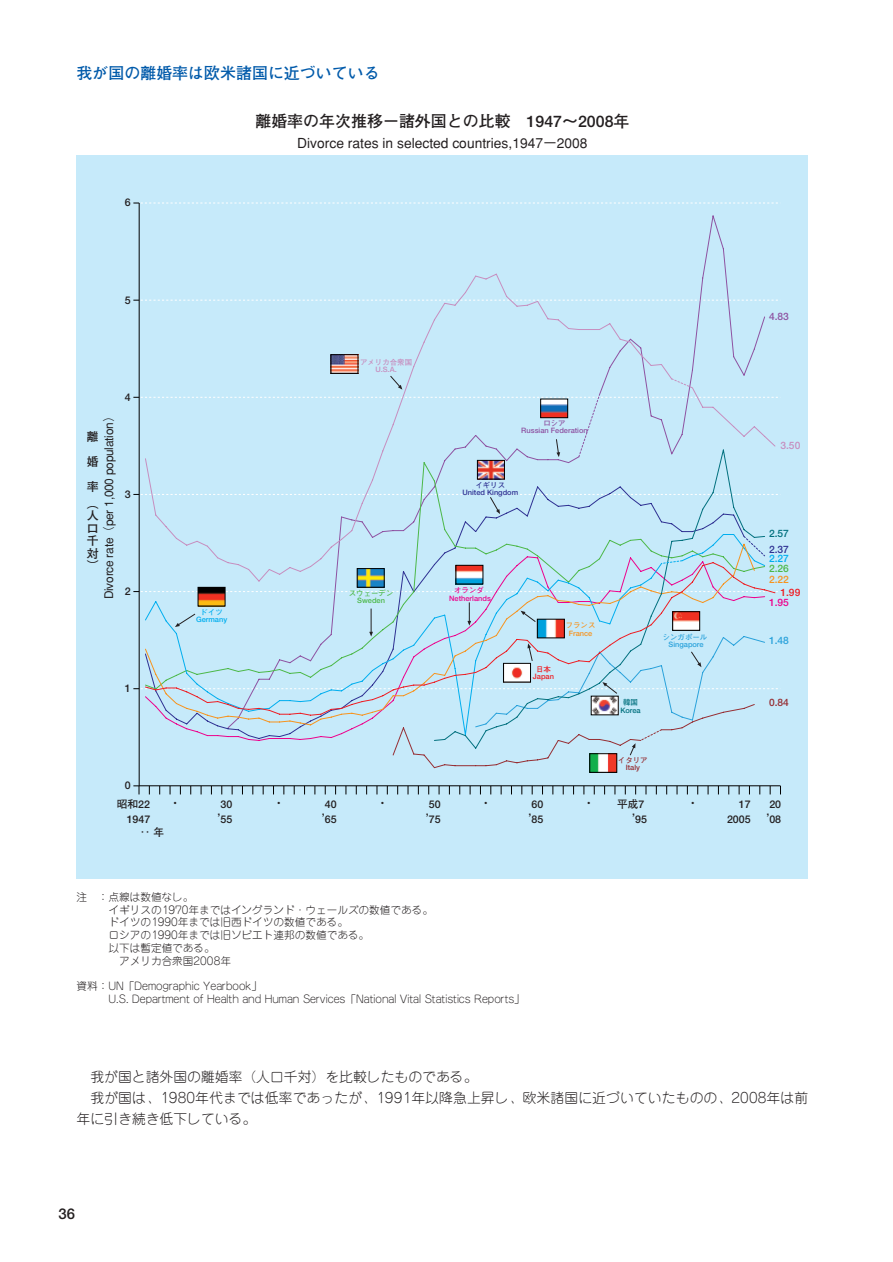
<style>
.page{position:relative;width:893px;height:1262px;background:#fff}
.page>*{position:absolute;margin:0;border:0;box-sizing:border-box;transform-origin:0 0}
.t1{font:700 15.9px "Futo Go B101";color:#231f20}
.t2{font:700 15.9px "Futo Go B101";color:#015aaa}
.t3{font:700 14.85px "Futo Go B101";color:#231f20}
.t4{font:300 13.8px "Jun 101";letter-spacing:.005em;color:#231f20}
.t5{font:500 13.8px "Gothic BBB";color:#231f20}
.t6{font:500 11.85px "Gothic BBB";letter-spacing:-.02em;color:#231f20}
.t7{font:700 11.85px/12.5px "Futo Go B101";color:#231f20;text-align:justify}
.t8{font:300 10.65px/12.8px "Jun 101";color:#231f20}
.t9{font:700 10.65px/14.7px "Futo Go B101";color:#231f20;text-align:right}
.t10{font:700 10.2px "Futo Go B101";color:#c78ebf}
.t11{font:700 10.2px "Futo Go B101";color:#8e52a1}
.t12{font:700 10.2px "Futo Go B101";color:#2e3092}
.t13{font:700 10.2px "Futo Go B101";color:#f7931d}
.t14{font:700 10.2px "Futo Go B101";color:#ed028c}
.t15{font:700 10.2px "Futo Go B101";color:#4cb848}
.t16{font:700 10.2px "Futo Go B101";color:#962e33}
.t17{font:700 10.2px "Futo Go B101";color:#2aa2db}
.t18{font:700 10.2px "Futo Go B101";color:#ee1d23}
.t19{font:700 10.2px "Futo Go B101";color:#01707e}
.t20{font:700 10.2px "Futo Go B101";color:#00aeef}
.t21{font:700 7.5px/7.5px "Futo Go B101";color:#8e52a1;text-align:center}
.t22{font:700 7.5px/7.5px "Futo Go B101";color:#2e3092;text-align:center}
.t23{font:700 7.5px/7.5px "Futo Go B101";color:#ed028c;text-align:center}
.t24{font:700 7.5px/7.5px "Futo Go B101";color:#2aa2db;text-align:center}
.t25{font:700 7.5px/7.5px "Futo Go B101";color:#c78ebf;text-align:center}
.t26{font:700 7.5px/7.5px "Futo Go B101";color:#4cb848;text-align:center}
.t27{font:700 7.5px/7.5px "Futo Go B101";color:#00aeef;text-align:center}
.t28{font:700 7.5px/7.5px "Futo Go B101";color:#f7931d;text-align:center}
.t29{font:700 7.5px/7.5px "Futo Go B101";color:#962e33;text-align:center}
.t30{font:700 7.5px/7.5px "Futo Go B101";color:#ee1d23;text-align:center}
.t31{font:700 7.5px/7.5px "Futo Go B101";color:#01707e;text-align:center}
</style>
<div class="page">
<div style="left:77px;top:156px;width:731px;height:723px;background:#c6eafa"></div>
<svg style="left:145px;top:273px;width:629px;height:288px"></svg>
<svg style="left:433px;top:458px;width:332px;height:103px"></svg>
<svg style="left:155px;top:561px;width:621px;height:41px"></svg>
<svg style="left:660px;top:560px;width:23px;height:4px"></svg>
<hr style="left:139px;top:203px;width:1px;height:583px;background:#000">
<svg style="left:133px;top:591px;width:645px;height:1px"></svg>
<svg style="left:133px;top:300px;width:645px;height:1px"></svg>
<svg style="left:133px;top:203px;width:645px;height:1px"></svg>
<hr style="left:139px;top:785px;width:641px;height:1px;background:#000">
<svg style="left:133px;top:785px;width:7px;height:9px"></svg>
<img style="left:200px;top:589px;width:23px;height:13px">
<div style="left:198px;top:587px;width:27px;height:19px;border:1px solid #000"></div>
<img style="left:359px;top:570px;width:23px;height:15px">
<div style="left:357px;top:568px;width:27px;height:19px;border:1px solid #000"></div>
<img style="left:333px;top:356px;width:23px;height:15px">
<div style="left:331px;top:354px;width:27px;height:19px;border:1px solid #000"></div>
<img style="left:457px;top:567px;width:24px;height:15px">
<div style="left:455px;top:565px;width:28px;height:19px;border:1px solid #000"></div>
<img style="left:591px;top:769px;width:24px;height:1px">
<svg style="left:133px;top:494px;width:645px;height:20px"></svg>
<img style="left:479px;top:462px;width:23px;height:15px">
<div style="left:477px;top:460px;width:27px;height:19px;border:1px solid #000"></div>
<svg style="left:133px;top:602px;width:645px;height:167px"></svg>
<img style="left:593px;top:698px;width:23px;height:15px">
<svg style="left:133px;top:375px;width:645px;height:83px"></svg>
<img style="left:542px;top:401px;width:24px;height:15px">
<div style="left:540px;top:399px;width:28px;height:19px;border:1px solid #000"></div>
<h1 class="t2" style="left:77px;top:67px;width:304px">我が国の離婚率は欧米諸国に近づいている</h1>
<p class="t9" style="left:125px;top:196px;width:7px">6</p>
<h1 class="t1" style="left:255px;top:115px;width:375px">離婚率の年次推移－諸外国との比較　1947～2008年</h1>
<p class="t5" style="left:297px;top:138px;width:292px">Divorce rates in selected countries,1947－2008</p>
<p class="t9" style="left:125px;top:293px;width:7px">5</p>
<p class="t6" style="left:104px;top:599px;width:190px;rotate:-90deg">Divorce rate（per 1,000 population）</p>
<p class="t7" style="left:87px;top:425px;width:13px;line-height:25px">離婚率</p>
<p class="t7" style="left:87px;top:498px;width:13px">（人口千対）</p>
<p class="t9" style="left:125px;top:390px;width:7px">4</p>
<p class="t9" style="left:125px;top:487px;width:7px">3</p>
<p class="t9" style="left:125px;top:585px;width:7px">2</p>
<p class="t9" style="left:125px;top:682px;width:7px">1</p>
<p class="t27" style="left:196px;top:609px;width:33px">ドイツ<br>Germany</p>
<p class="t25" style="left:360px;top:359px;width:54px">アメリカ合衆国<br>U.S.A.</p>
<p class="t26" style="left:349px;top:590px;width:46px">スウェーデン<br>Sweden</p>
<p class="t21" style="left:521px;top:420px;width:68px">ロシア<br>Russian Federation</p>
<p class="t22" style="left:462px;top:482px;width:57px">イギリス<br>United Kingdom</p>
<p class="t23" style="left:449px;top:587px;width:43px">オランダ<br>Netherlands</p>
<p class="t30" style="left:533px;top:666px;width:23px">日本<br>Japan</p>
<p class="t28" style="left:565px;top:622px;width:31px">フランス<br>France</p>
<p class="t31" style="left:620px;top:699px;width:22px">韓国<br>Korea</p>
<p class="t24" style="left:662px;top:634px;width:46px">シンガポール<br>Singapore</p>
<p class="t9" style="left:125px;top:779px;width:7px">0</p>
<p class="t9" style="left:117px;top:798px;width:35px">昭和22<br>1947</p>
<p class="t9" style="left:140px;top:825px;width:26px">‥ 年</p>
<p class="t29" style="left:618px;top:757px;width:31px">イタリア<br>Italy</p>
<p class="t9" style="left:617px;top:798px;width:31px">平成7　</p>
<p class="t9" style="left:531px;top:798px;width:13px">60</p>
<p class="t9" style="left:429px;top:798px;width:13px">50</p>
<p class="t9" style="left:220px;top:798px;width:13px">30</p>
<p class="t9" style="left:325px;top:798px;width:13px">40</p>
<p class="t9" style="left:170px;top:797px;width:12px">・</p>
<p class="t9" style="left:273px;top:797px;width:12px">・</p>
<p class="t9" style="left:377px;top:797px;width:12px">・</p>
<p class="t9" style="left:480px;top:797px;width:12px">・</p>
<p class="t9" style="left:583px;top:797px;width:12px">・</p>
<p class="t9" style="left:687px;top:797px;width:12px">・</p>
<p class="t9" style="left:217px;top:804px;width:4px">,</p>
<p class="t9" style="left:220px;top:812px;width:13px">55</p>
<p class="t9" style="left:322px;top:804px;width:4px">,</p>
<p class="t9" style="left:325px;top:812px;width:13px">65</p>
<p class="t9" style="left:426px;top:804px;width:4px">,</p>
<p class="t9" style="left:429px;top:812px;width:13px">75</p>
<p class="t9" style="left:528px;top:804px;width:4px">,</p>
<p class="t9" style="left:531px;top:812px;width:13px">85</p>
<p class="t9" style="left:632px;top:807px;width:16px;line-height:8.2px;text-align:left">,<br>95</p>
<p class="t11" style="left:769px;top:312px;width:21px">4.83</p>
<p class="t10" style="left:780px;top:441px;width:21px">3.50</p>
<p class="t19" style="left:769px;top:529px;width:21px">2.57</p>
<p class="t20" style="left:769px;top:554px;width:21px">2.27</p>
<p class="t12" style="left:769px;top:546px;width:21px">2.37</p>
<p class="t13" style="left:769px;top:575px;width:21px">2.22</p>
<p class="t14" style="left:769px;top:598px;width:21px">1.95</p>
<p class="t15" style="left:769px;top:564px;width:21px">2.26</p>
<p class="t18" style="left:780px;top:588px;width:21px">1.99</p>
<p class="t17" style="left:769px;top:636px;width:21px">1.48</p>
<p class="t16" style="left:769px;top:699px;width:21px">0.84</p>
<p class="t9" style="left:738px;top:798px;width:13px">17</p>
<p class="t9" style="left:727px;top:812px;width:25px">2005</p>
<p class="t9" style="left:769px;top:798px;width:13px">20</p>
<p class="t9" style="left:766px;top:804px;width:4px">,</p>
<p class="t9" style="left:769px;top:812px;width:13px">08</p>
<p class="t8" style="left:77px;top:891px;width:118px">注　：点線は数値なし。</p>
<p class="t8" style="left:108px;top:904px;width:326px">イギリスの1970年まではイングランド・ウェールズの数値である。</p>
<p class="t8" style="left:108px;top:917px;width:241px">ドイツの1990年までは旧西ドイツの数値である。</p>
<p class="t8" style="left:108px;top:930px;width:262px">ロシアの1990年までは旧ソビエト連邦の数値である。</p>
<p class="t8" style="left:108px;top:942px;width:108px">以下は暫定値である。</p>
<p class="t8" style="left:119px;top:955px;width:113px">アメリカ合衆国2008年</p>
<p class="t8" style="left:108px;top:981px;width:418px;text-indent:-32px">資料：UN「Demographic Yearbook」<br>U.S. Department of Health and Human Services「National Vital Statistics Reports」</p>
<p class="t4" style="left:90px;top:1071px;width:388px">我が国と諸外国の離婚率（人口千対）を比較したものである。</p>
<p class="t4" style="left:90px;top:1092px;width:719px">我が国は、1980年代までは低率であったが、1991年以降急上昇し、欧米諸国に近づいていたものの、2008年は前</p>
<p class="t4" style="left:77px;top:1113px;width:181px">年に引き続き低下している。</p>
<h2 class="t3" style="left:58px;top:1208px;width:18px">36</h2>
</div>
